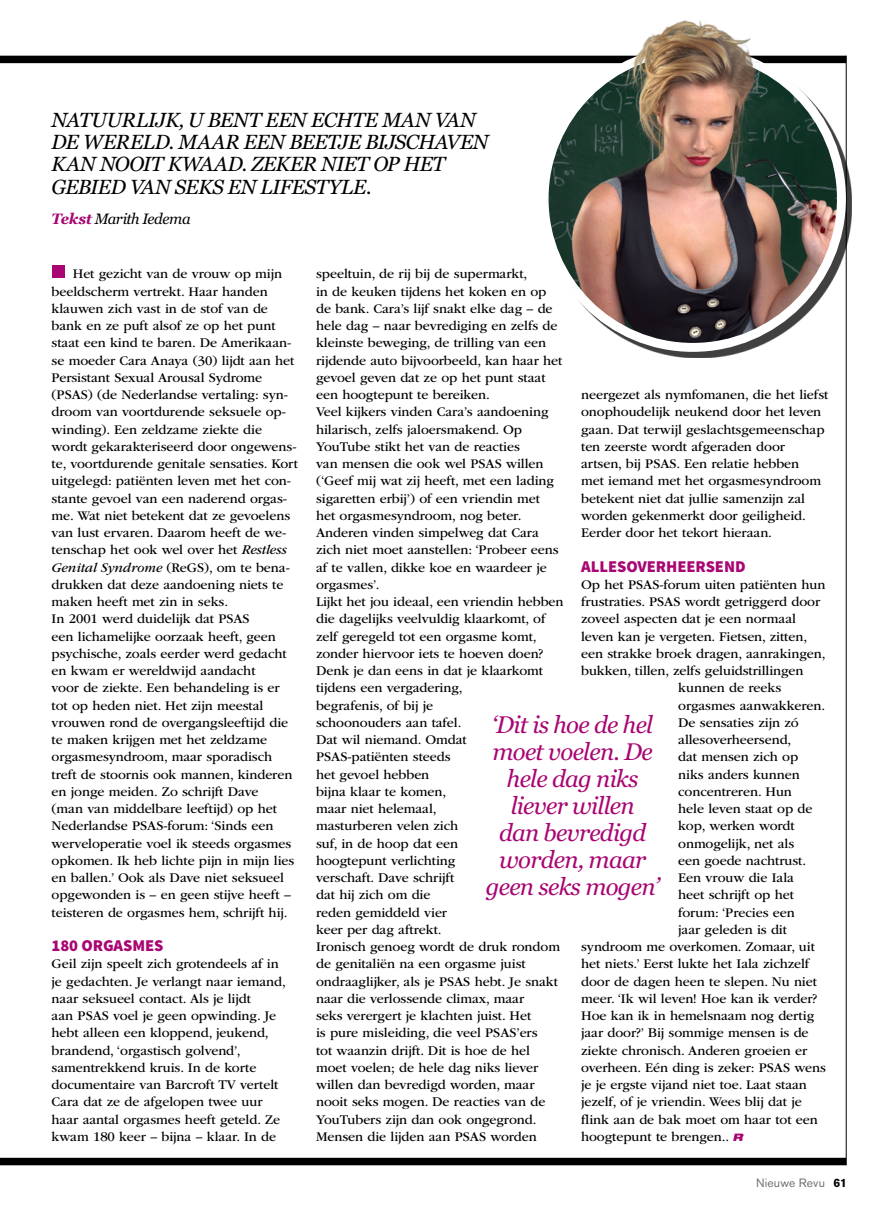
<style>
.page{position:relative;width:893px;height:1212px;background:#fff}
.page>*{position:absolute;margin:0;border:0;box-sizing:border-box;transform-origin:0 0}
.t1{font:italic 24px/27px "Georgia";letter-spacing:-.03em;color:#a80672;text-align:center}
.t2{font:italic 20.4px/22.5px "Georgia";letter-spacing:-.025em;color:#000}
.t3{font:900 16.5px "Source Sans Pro";letter-spacing:-.005em;color:#a80672}
.t4{font:italic 15px "Georgia";letter-spacing:-.03em;color:#000}
.t5{font:13.8px/17.2px "ITC Garamond Std";letter-spacing:-.005em;color:#000}
.t6{font:12px "Akzidenz Grotesk Pro";letter-spacing:.015em;color:#707172}
.s1{font-weight:700;color:#a80672}
.s2{font-style:italic}
.s3{font-weight:700;color:#000}
</style>
<div class="page">
<div style="left:0;top:1158px;width:846px;height:7px;background:#000"></div>
<hr style="left:846px;top:56px;width:1px;height:1109px;background:#000">
<div style="left:0;top:56px;width:846px;height:7px;background:#000"></div>
<div style="left:52px;top:265px;width:12px;height:13px;background:#a80672"></div>
<svg style="left:733px;top:1133px;width:11px;height:8px"></svg>
<div style="left:545px;top:51px;width:307px;height:307px;background:#000;opacity:.75"></div>
<img style="left:544px;top:50px;width:297px;height:297px;border-radius:149px">
<div style="left:540px;top:46px;width:306px;height:306px;border:9px solid #fff;border-radius:50%"></div>
<img style="left:544px;top:20px;width:297px;height:98px">
<h2 class="t2" style="left:52px;top:108px;width:438px">NATUURLIJK, U BENT EEN ECHTE MAN VAN DE WERELD. MAAR EEN BEETJE BIJSCHAVEN KAN NOOIT KWAAD. ZEKER NIET OP HET GEBIED VAN SEKS EN LIFESTYLE.</h2>
<p class="t4" style="left:52px;top:210px;width:140px"><span class="s1">Tekst</span> Marith Iedema</p>
<p class="t5" style="left:52px;top:265px;width:248px;text-indent:21px">Het gezicht van de vrouw op mijn beeldscherm vertrekt. Haar handen klauwen zich vast in de stof van de bank en ze puft alsof ze op het punt staat een kind te baren. De Amerikaan&shy;se moeder Cara Anaya (30) lijdt aan het Persistant Sexual Arousal Sydrome (PSAS) (de Nederlandse vertaling: syn&shy;droom van voortdurende seksuele op&shy;winding). Een zeldzame ziekte die wordt gekarakteriseerd door ongewens&shy;te, voortdurende genitale sensaties. Kort uitgelegd: patiënten leven met het con&shy;stante gevoel van een naderend orgas&shy;me. Wat niet betekent dat ze gevoelens van lust ervaren. Daarom heeft de we&shy;tenschap het ook wel over het <span class="s2">Restless Genital Syndrome</span> (ReGS), om te bena&shy;drukken dat deze aandoening niets te maken heeft met zin in seks.<br>In 2001 werd duidelijk dat PSAS<br>een lichamelijke oorzaak heeft, geen psychische, zoals eerder werd gedacht en kwam er wereldwijd aandacht<br>voor de ziekte. Een behandeling is er tot op heden niet. Het zijn meestal vrouwen rond de overgangsleeftijd die te maken krijgen met het zeldzame orgasmesyndroom, maar sporadisch treft de stoornis ook mannen, kinderen en jonge meiden. Zo schrijft Dave<br>(man van middelbare leeftijd) op het Nederlandse PSAS-forum: ‘Sinds een werveloperatie voel ik steeds orgasmes opkomen. Ik heb lichte pijn in mijn lies en ballen.’ Ook als Dave niet seksueel opgewonden is – en geen stijve heeft – teisteren de orgasmes hem, schrijft hij.</p>
<p class="t3" style="left:52px;top:935px;width:113px">180 ORGASMES</p>
<p class="t5" style="left:52px;top:955px;width:236px">Geil zijn speelt zich grotendeels af in je gedachten. Je verlangt naar iemand, naar seksueel contact. Als je lijdt<br>aan PSAS voel je geen opwinding. Je hebt alleen een kloppend, jeukend, brandend, ‘orgastisch golvend’, samentrekkend kruis. In de korte documentaire van Barcroft TV vertelt Cara dat ze de afgelopen twee uur haar aantal orgasmes heeft geteld. Ze kwam 180 keer – bijna – klaar. In de</p>
<p class="t5" style="left:316px;top:265px;width:249px">speeltuin, de rij bij de supermarkt,<br>in de keuken tijdens het koken en op de bank. Cara’s lijf snakt elke dag – de hele dag – naar bevrediging en zelfs de kleinste beweging, de trilling van een rijdende auto bijvoorbeeld, kan haar het gevoel geven dat ze op het punt staat een hoogtepunt te bereiken.<br>Veel kijkers vinden Cara’s aandoening hilarisch, zelfs jaloersmakend. Op<br>YouTube stikt het van de reacties<br>van mensen die ook wel PSAS willen (‘Geef mij wat zij heeft, met een lading sigaretten erbij’) of een vriendin met<br>het orgasmesyndroom, nog beter.<br>Anderen vinden simpelweg dat Cara zich niet moet aanstellen: ‘Probeer eens af te vallen, dikke koe en waardeer je orgasmes’.<br>Lijkt het jou ideaal, een vriendin hebben die dagelijks veelvuldig klaarkomt, of zelf geregeld tot een orgasme komt, zonder hiervoor iets te hoeven doen?<br>Denk je dan eens in dat je klaarkomt tijdens een vergadering,<br>begrafenis, of bij je<br>schoonouders aan tafel.<br>Dat wil niemand. Omdat<br>PSAS-patiënten steeds<br>het gevoel hebben<br>bijna klaar te komen,<br>maar niet helemaal,<br>masturberen velen zich<br>suf, in de hoop dat een<br>hoogtepunt verlichting<br>verschaft. Dave schrijft<br>dat hij zich om die<br>reden gemiddeld vier<br>keer per dag aftrekt.<br>Ironisch genoeg wordt de druk rondom de genitaliën na een orgasme juist ondraaglijker, als je PSAS hebt. Je snakt naar die verlossende climax, maar<br>seks verergert je klachten juist. Het<br>is pure misleiding, die veel PSAS’ers<br>tot waanzin drijft. Dit is hoe de hel moet voelen; de hele dag niks liever willen dan bevredigd worden, maar nooit seks mogen. De reacties van de<br>YouTubers zijn dan ook ongegrond.<br>Mensen die lijden aan PSAS worden</p>
<p class="t5" style="left:581px;top:386px;width:249px">neergezet als nymfomanen, die het liefst onophoudelijk neukend door het leven gaan. Dat terwijl geslachtsgemeenschap ten zeerste wordt afgeraden door artsen, bij PSAS. Een relatie hebben<br>met iemand met het orgasmesyndroom betekent niet dat jullie samenzijn zal worden gekenmerkt door geiligheid.<br>Eerder door het tekort hieraan.</p>
<p class="t3" style="left:581px;top:555px;width:166px">ALLESOVERHEERSEND</p>
<p class="t5" style="left:581px;top:576px;width:246px">Op het PSAS-forum uiten patiënten hun</p>
<p class="t5" style="left:581px;top:593px;width:241px">frustraties. PSAS wordt getriggerd door</p>
<p class="t5" style="left:581px;top:610px;width:216px">zoveel aspecten dat je een normaal</p>
<p class="t5" style="left:581px;top:628px;width:228px">leven kan je vergeten. Fietsen, zitten,</p>
<p class="t5" style="left:581px;top:645px;width:246px">een strakke broek dragen, aanrakingen,</p>
<p class="t5" style="left:581px;top:662px;width:224px">bukken, tillen, zelfs geluidstrillingen</p>
<p class="t5" style="left:678px;top:679px;width:105px">kunnen de reeks</p>
<p class="t5" style="left:678px;top:697px;width:148px">orgasmes aanwakkeren.</p>
<p class="t5" style="left:678px;top:714px;width:122px">De sensaties zijn zó</p>
<p class="t5" style="left:678px;top:731px;width:115px">allesoverheersend,</p>
<p class="t5" style="left:678px;top:748px;width:121px">dat mensen zich op</p>
<p class="t5" style="left:678px;top:766px;width:123px">niks anders kunnen</p>
<p class="t5" style="left:678px;top:783px;width:115px">concentreren. Hun</p>
<p class="t5" style="left:678px;top:800px;width:136px">hele leven staat op de</p>
<p class="t5" style="left:678px;top:817px;width:118px">kop, werken wordt</p>
<p class="t5" style="left:678px;top:835px;width:117px">onmogelijk, net als</p>
<p class="t5" style="left:678px;top:852px;width:130px">een goede nachtrust.</p>
<p class="t5" style="left:678px;top:869px;width:117px">Een vrouw die Iala</p>
<p class="t5" style="left:678px;top:886px;width:117px">heet schrijft op het</p>
<p class="t5" style="left:678px;top:904px;width:118px">forum: ‘Precies een</p>
<p class="t5" style="left:678px;top:921px;width:110px">jaar geleden is dit</p>
<p class="t5" style="left:581px;top:938px;width:235px">syndroom me overkomen. Zomaar, uit</p>
<p class="t5" style="left:581px;top:955px;width:230px">het niets.’ Eerst lukte het Iala zichzelf</p>
<p class="t5" style="left:581px;top:973px;width:237px">door de dagen heen te slepen. Nu niet</p>
<p class="t5" style="left:581px;top:990px;width:238px">meer. ‘Ik wil leven! Hoe kan ik verder?</p>
<p class="t5" style="left:581px;top:1007px;width:234px">Hoe kan ik in hemelsnaam nog dertig</p>
<p class="t5" style="left:581px;top:1024px;width:229px">jaar door?’ Bij sommige mensen is de</p>
<p class="t5" style="left:581px;top:1042px;width:228px">ziekte chronisch. Anderen groeien er</p>
<p class="t5" style="left:581px;top:1059px;width:246px">overheen. Eén ding is zeker: PSAS wens</p>
<p class="t5" style="left:581px;top:1076px;width:227px">je je ergste vijand niet toe. Laat staan</p>
<p class="t5" style="left:581px;top:1093px;width:222px">jezelf, of je vriendin. Wees blij dat je</p>
<p class="t5" style="left:581px;top:1111px;width:238px">flink aan de bak moet om haar tot een</p>
<p class="t5" style="left:581px;top:1128px;width:150px">hoogtepunt te brengen..</p>
<h1 class="t1" style="left:486px;top:711px;width:175px">‘Dit is hoe de hel moet voelen. De hele dag niks liever willen<br>dan bevredigd worden, maar geen seks mogen’</h1>
<p class="t6" style="left:756px;top:1175px;width:92px">Nieuwe Revu <span class="s3">61</span></p>
</div>
